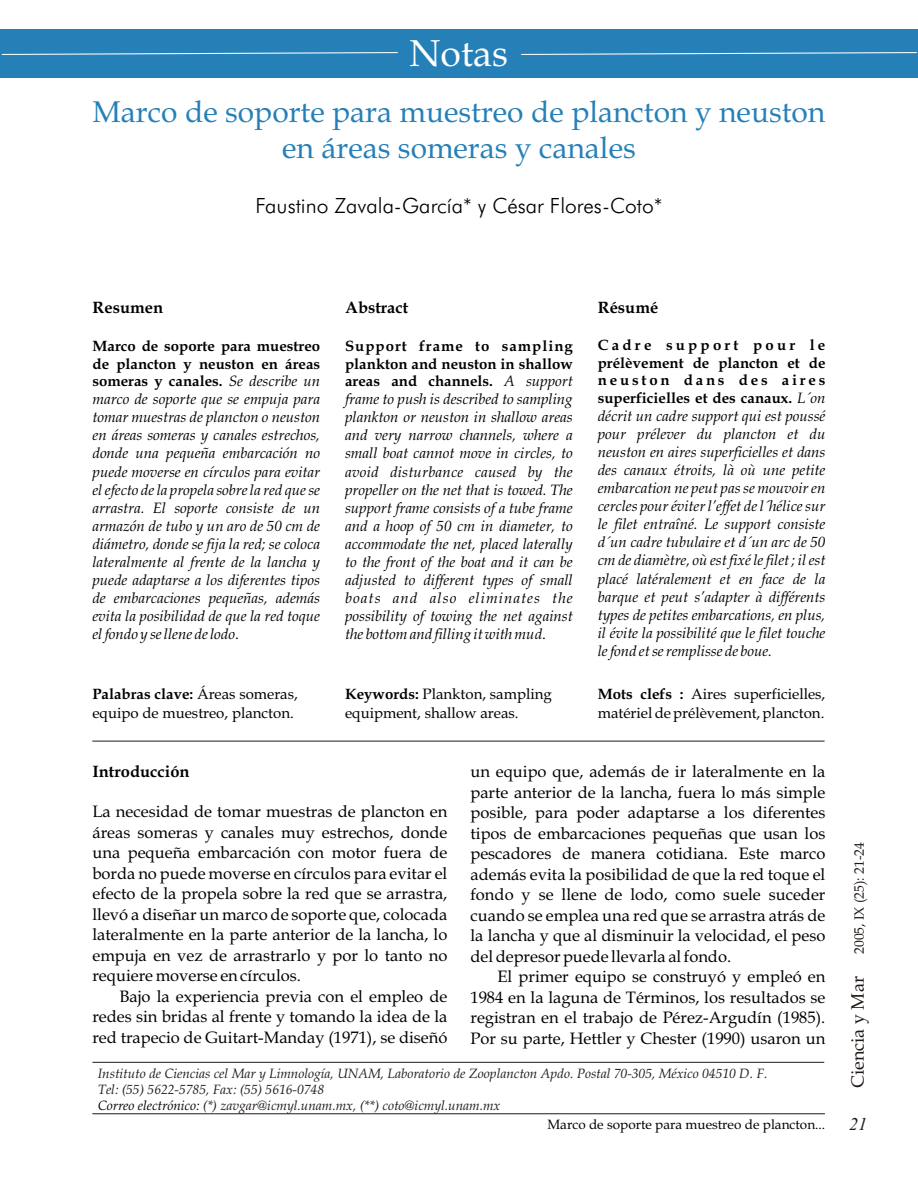
<style>
.page{position:relative;width:918px;height:1188px;background:#fff}
.page>*{position:absolute;margin:0;border:0;box-sizing:border-box;transform-origin:0 0}
.t1{font:37.5px "Book Antiqua";color:#fff}
.t2{font:30px/36px "Book Antiqua";color:#2680b8;text-align:center}
.t3{font:21px "Futura Lt BT";color:#000}
.t4{font:italic 18px "Times New Roman";color:#1f1a17}
.t5{font:16.5px/20.5px "Book Antiqua";color:#000}
.t6{font:700 16.5px "Book Antiqua";color:#000}
.t7{font:italic 15px/18px "Book Antiqua";color:#000}
.t8{font:700 15px "Book Antiqua";color:#000}
.t9{font:15px "Book Antiqua";color:#000}
.t10{font:italic 15px "Book Antiqua";letter-spacing:.07em;color:#000}
.t11{font:700 15px "Book Antiqua";letter-spacing:.065em;color:#000}
.t12{font:700 15px "Book Antiqua";letter-spacing:.185em;color:#000}
.t13{font:700 15px "Book Antiqua";letter-spacing:.215em;color:#000}
.t14{font:italic 13.5px/16.2px "Book Antiqua";color:#1f1a17}
.t15{font:13.5px "Book Antiqua";color:#000}
.t16{font:13.5px "Book Antiqua";color:#1f1a17}
.s1{font-weight:400;font-style:italic}
.s2{font-style:normal}
.s3{font-weight:400}
.s4{font-weight:700}
.s5{color:#000}
.s6{font-size:18px}
</style>
<div class="page">
<div style="left:0;top:29px;width:917px;height:48px;background:#2680b8"></div>
<svg style="left:1px;top:52px;width:397px;height:3px"></svg>
<svg style="left:521px;top:52px;width:397px;height:4px"></svg>
<hr style="left:92px;top:1113px;width:733px;height:1px;background:#1f1a17">
<hr style="left:92px;top:741px;width:733px;height:1px;background:#1f1a17">
<hr style="left:92px;top:1062px;width:732px;height:1px;background:#1f1a17">
<h1 class="t1" style="left:409px;top:38px;width:100px">Notas</h1>
<h2 class="t2" style="left:93px;top:98px;width:734px">Marco de soporte para muestreo de plancton y neuston en áreas someras y canales</h2>
<h3 class="t3" style="left:255px;top:197px;width:408px">Faustino Zavala-García* y César Flores-Coto*</h3>
<p class="t6" style="left:93px;top:301px;width:72px">Resumen</p>
<p class="t6" style="left:345px;top:301px;width:65px">Abstract</p>
<p class="t6" style="left:598px;top:301px;width:62px">Résumé</p>
<p class="t8" style="left:93px;top:340px;width:229px">Marco de soporte para muestreo</p>
<p class="t11" style="left:345px;top:340px;width:229px">Support frame to sampling</p>
<p class="t13" style="left:598px;top:339px;width:229px">Cadre support pour le</p>
<p class="t8" style="left:93px;top:358px;width:229px">de plancton y neuston en áreas</p>
<p class="t8" style="left:345px;top:358px;width:229px">plankton and neuston in shallow</p>
<p class="t8" style="left:598px;top:357px;width:229px">prélèvement de plancton et de</p>
<p class="t8" style="left:93px;top:375px;width:229px">someras y canales. <span class="s1">Se describe un</span></p>
<p class="t8" style="left:345px;top:375px;width:229px">areas and channels. <span class="s1">A support</span></p>
<p class="t12" style="left:598px;top:374px;width:229px">neuston dans des aires</p>
<p class="t7" style="left:93px;top:392px;width:229px">marco de soporte que se empuja para</p>
<p class="t7" style="left:345px;top:392px;width:229px">frame to push is described to sampling</p>
<p class="t8" style="left:598px;top:392px;width:229px">superficielles et des canaux. <span class="s1">L´on</span></p>
<p class="t7" style="left:93px;top:410px;width:229px">tomar muestras de plancton o neuston</p>
<p class="t7" style="left:345px;top:410px;width:229px">plankton or neuston in shallow areas</p>
<p class="t7" style="left:598px;top:409px;width:229px">décrit un cadre support qui est poussé</p>
<p class="t7" style="left:93px;top:428px;width:229px">en áreas someras y canales estrechos,</p>
<p class="t7" style="left:345px;top:428px;width:229px">and very narrow channels, where a</p>
<p class="t7" style="left:598px;top:427px;width:229px">pour prélever du plancton et du</p>
<p class="t7" style="left:93px;top:446px;width:229px">donde una pequeña embarcación no</p>
<p class="t7" style="left:345px;top:446px;width:229px">small boat cannot move in circles, to</p>
<p class="t7" style="left:598px;top:445px;width:229px">neuston en aires superficielles et dans</p>
<p class="t7" style="left:93px;top:464px;width:229px">puede moverse en círculos para evitar</p>
<p class="t7" style="left:345px;top:464px;width:229px">avoid disturbance caused by the</p>
<p class="t7" style="left:598px;top:463px;width:229px">des canaux étroits, là où une petite</p>
<p class="t7" style="left:92px;top:482px;width:229px">el efecto de la propela sobre la red que se</p>
<p class="t7" style="left:345px;top:482px;width:229px">propeller on the net that is towed. The</p>
<p class="t7" style="left:598px;top:481px;width:229px">embarcation ne peut pas se mouvoir en</p>
<p class="t7" style="left:92px;top:500px;width:229px">arrastra. El soporte consiste de un</p>
<p class="t7" style="left:345px;top:500px;width:229px">support frame consists of a tube frame</p>
<p class="t7" style="left:598px;top:499px;width:229px">cercles pour éviter l’effet de l´hélice sur</p>
<p class="t7" style="left:92px;top:518px;width:229px">armazón de tubo y un aro de 50 cm de</p>
<p class="t7" style="left:345px;top:518px;width:229px">and a hoop of 50 cm in diameter, to</p>
<p class="t7" style="left:598px;top:517px;width:229px">le filet entraîné. Le support consiste</p>
<p class="t7" style="left:92px;top:536px;width:229px">diámetro, donde se fija la red; se coloca</p>
<p class="t7" style="left:345px;top:536px;width:229px">accommodate the net, placed laterally</p>
<p class="t7" style="left:598px;top:535px;width:229px">d´un cadre tubulaire et d´un arc de 50</p>
<p class="t7" style="left:92px;top:554px;width:229px">lateralmente al frente de la lancha y</p>
<p class="t7" style="left:345px;top:554px;width:229px">to the front of the boat and it can be</p>
<p class="t7" style="left:598px;top:553px;width:229px">cm de diamètre, où est fixé le filet ; il est</p>
<p class="t7" style="left:92px;top:572px;width:229px">puede adaptarse a los diferentes tipos</p>
<p class="t7" style="left:345px;top:572px;width:229px">adjusted to different types of small</p>
<p class="t7" style="left:598px;top:571px;width:229px">placé latéralement et en face de la</p>
<p class="t7" style="left:92px;top:590px;width:229px">de embarcaciones pequeñas, además</p>
<p class="t10" style="left:345px;top:592px;width:229px">boats and also eliminates the</p>
<p class="t7" style="left:598px;top:589px;width:229px">barque et peut s’adapter à différents</p>
<p class="t7" style="left:92px;top:608px;width:229px">evita la posibilidad de que la red toque</p>
<p class="t7" style="left:345px;top:608px;width:229px">possibility of towing the net against</p>
<p class="t7" style="left:598px;top:607px;width:229px">types de petites embarcations, en plus,</p>
<p class="t7" style="left:92px;top:627px;width:148px">el fondo y se llene de lodo<span class="s2">.</span></p>
<p class="t7" style="left:345px;top:627px;width:202px">the bottom and filling it with mud<span class="s2">.</span></p>
<p class="t7" style="left:598px;top:625px;width:229px">il évite la possibilité que le filet touche le fond et se remplisse de boue.</p>
<p class="t8" style="left:92px;top:688px;width:207px">Palabras clave: <span class="s3">Áreas someras,</span></p>
<p class="t9" style="left:345px;top:688px;width:208px"><span class="s4">Keywords:</span> Plankton, sampling</p>
<p class="t9" style="left:598px;top:689px;width:229px"><span class="s4">Mots clefs :</span> Aires superficielles,</p>
<p class="t9" style="left:92px;top:707px;width:203px">equipo de muestreo, plancton.</p>
<p class="t9" style="left:345px;top:707px;width:175px">equipment, shallow areas.</p>
<p class="t9" style="left:598px;top:707px;width:228px">matériel de prélèvement, plancton.</p>
<p class="t6" style="left:92px;top:765px;width:99px">Introducción</p>
<p class="t5" style="left:470px;top:763px;width:356px">un equipo que, además de ir lateralmente en la parte anterior de la lancha, fuera lo más simple</p>
<p class="t5" style="left:92px;top:803px;width:356px">La necesidad de tomar muestras de plancton en</p>
<p class="t5" style="left:470px;top:804px;width:356px">posible, para poder adaptarse a los diferentes</p>
<p class="t5" style="left:92px;top:824px;width:356px">áreas someras y canales muy estrechos, donde</p>
<p class="t5" style="left:470px;top:825px;width:356px">tipos de embarcaciones pequeñas que usan los</p>
<p class="t5" style="left:92px;top:844px;width:356px">una pequeña embarcación con motor fuera de</p>
<p class="t5" style="left:470px;top:845px;width:356px">pescadores de manera cotidiana. Este marco</p>
<p class="t5" style="left:92px;top:865px;width:356px">borda no puede moverse en círculos para evitar el</p>
<p class="t5" style="left:470px;top:866px;width:356px">además evita la posibilidad de que la red toque el</p>
<p class="t5" style="left:92px;top:885px;width:356px">efecto de la propela sobre la red que se arrastra,</p>
<p class="t5" style="left:470px;top:886px;width:356px">fondo y se llene de lodo, como suele suceder</p>
<p class="t5" style="left:92px;top:906px;width:356px">llevó a diseñar un marco de soporte que, colocada</p>
<p class="t5" style="left:470px;top:907px;width:356px">cuando se emplea una red que se arrastra atrás de</p>
<p class="t5" style="left:92px;top:926px;width:356px">lateralmente en la parte anterior de la lancha, lo</p>
<p class="t5" style="left:470px;top:927px;width:356px">la lancha y que al disminuir la velocidad, el peso</p>
<p class="t5" style="left:92px;top:947px;width:356px">empuja en vez de arrastrarlo y por lo tanto no</p>
<p class="t5" style="left:470px;top:948px;width:262px">del depresor puede llevarla al fondo.</p>
<p class="t5" style="left:92px;top:967px;width:210px">requiere moverse en círculos.</p>
<p class="t5" style="left:497px;top:968px;width:329px">El primer equipo se construyó y empleó en</p>
<p class="t5" style="left:119px;top:988px;width:329px">Bajo la experiencia previa con el empleo de</p>
<p class="t5" style="left:470px;top:989px;width:356px">1984 en la laguna de Términos, los resultados se</p>
<p class="t5" style="left:92px;top:1008px;width:356px">redes sin bridas al frente y tomando la idea de la</p>
<p class="t5" style="left:470px;top:1009px;width:356px">registran en el trabajo de Pérez-Argudín (1985).</p>
<p class="t5" style="left:92px;top:1029px;width:356px">red trapecio de Guitart-Manday (1971), se diseñó</p>
<p class="t5" style="left:470px;top:1030px;width:356px">Por su parte, Hettler y Chester (1990) usaron un</p>
<p class="t14" style="left:98px;top:1067px;width:671px">Instituto de Ciencias cel Mar y Limnología, UNAM, Laboratorio de Zooplancton Apdo. Postal 70-305, México 04510 D. F.<br>Tel: (55) 5622-5785, Fax: (55) 5616-0748<br><span class="s5">Correo electrónico:</span> (*) zavgar@icmyl.unam.mx, (**) coto@icmyl.unam.mx</p>
<p class="t16" style="left:854px;top:1088px;width:247px;rotate:-90deg"><span class="s6">Ciencia y Mar</span> 2005, IX (25): 21-24</p>
<p class="t15" style="left:547px;top:1119px;width:279px">Marco de soporte para muestreo de plancton...</p>
<p class="t4" style="left:849px;top:1117px;width:19px">21</p>
</div>
